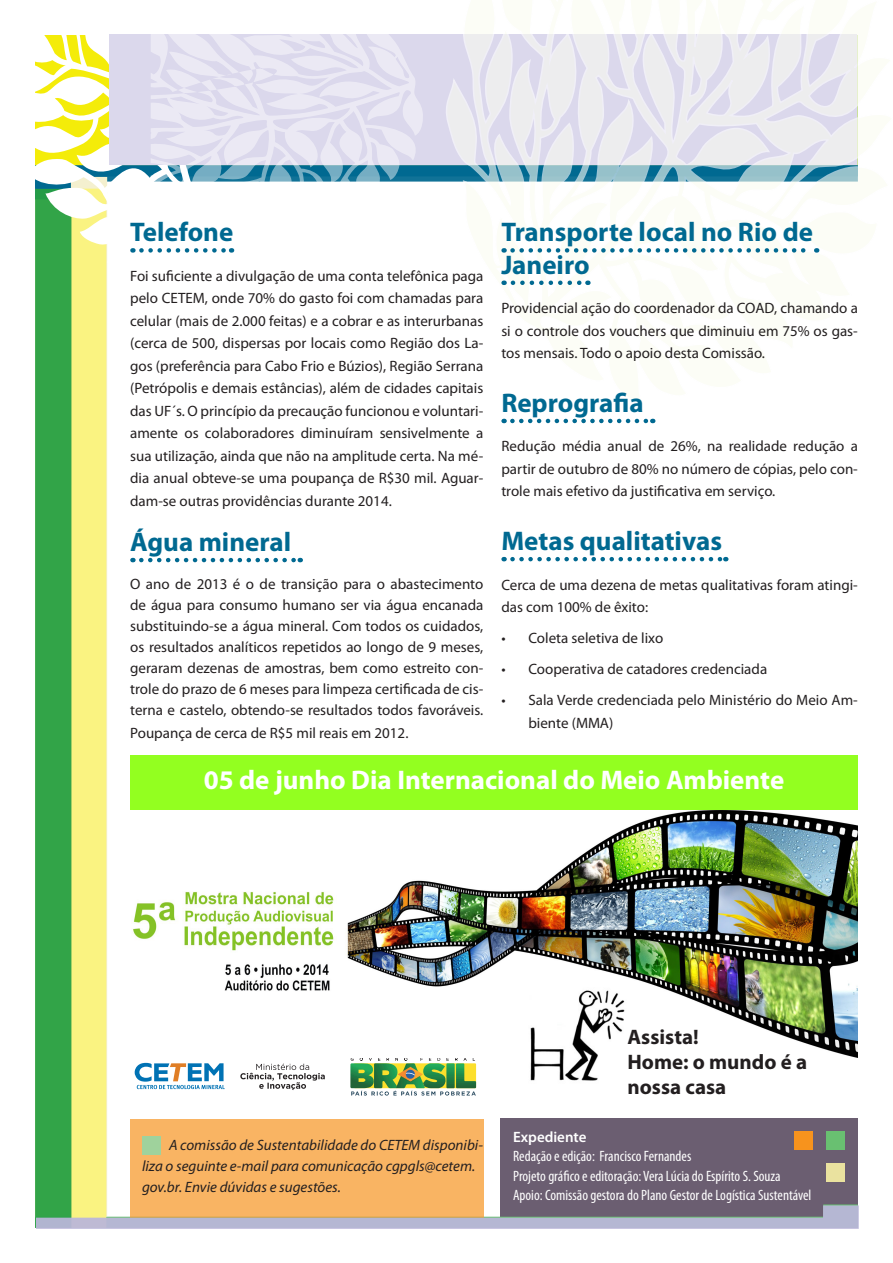
<style>
.page{position:relative;width:893px;height:1263px;background:#fff}
.page>*{position:absolute;margin:0;border:0;box-sizing:border-box;transform-origin:0 0}
.Headline{font:700 27px/32.4px "Myriad Pro";color:#006991}
.t1{font:700 27px "Myriad Pro";color:#fff}
.Body{font:700 27px "Myriad Pro";color:#006991}
.t2{font:700 21px/25.2px "Myriad Pro";color:#231f20}
.Body-2{font:15px/22.5px "Myriad Pro";color:#231f20;text-align:justify}
.t3{font:condensed 15px "Myriad Pro";color:#fff}
.Body_Italic{font:italic 15px/21px "Myriad Pro";color:#231f20}
.t4{font:600 15px "Myriad Pro";color:#fff}
</style>
<div class="page">
<div style="left:501px;top:1118px;width:357px;height:110px;background:#6b5e71"></div>
<div style="left:826px;top:1131px;width:18px;height:19px;background:#69c071"></div>
<div style="left:826px;top:1163px;width:18px;height:19px;background:#eae29f"></div>
<div style="left:794px;top:1131px;width:19px;height:19px;background:#f7931d"></div>
<div style="left:130px;top:755px;width:728px;height:55px;background:#93ff20"></div>
<div style="left:72px;top:177px;width:35px;height:1039px;background:#f5f0b8"></div>
<div style="left:130px;top:1118px;width:354px;height:99px;background:#f9b463"></div>
<div style="left:142px;top:1136px;width:19px;height:18px;background:#9fd29c"></div>
<div style="left:71px;top:189px;width:35px;height:1039px;background:#faf381"></div>
<div style="left:35px;top:189px;width:36px;height:1039px;background:#32a448"></div>
<svg style="left:424px;top:165px;width:20px;height:17px"></svg>
<svg style="left:35px;top:34px;width:116px;height:249px"></svg>
<div style="left:110px;top:34px;width:747px;height:131px;background:#dbd8ec"></div>
<svg style="left:151px;top:34px;width:273px;height:148px;fill:#e6e4f2"></svg>
<svg style="left:444px;top:34px;width:414px;height:252px"></svg>
<svg style="left:141px;top:248px;width:91px;height:5px"></svg>
<svg style="left:141px;top:558px;width:160px;height:4px"></svg>
<svg style="left:512px;top:248px;width:305px;height:5px"></svg>
<svg style="left:513px;top:281px;width:75px;height:4px"></svg>
<svg style="left:512px;top:419px;width:141px;height:4px"></svg>
<svg style="left:512px;top:557px;width:214px;height:4px"></svg>
<svg style="left:135px;top:1063px;width:90px;height:26px"></svg>
<svg style="left:350px;top:1058px;width:126px;height:38px"></svg>
<svg style="left:240px;top:1063px;width:85px;height:27px"></svg>
<img style="left:132px;top:811px;width:726px;height:247px">
<img style="left:528px;top:980px;width:99px;height:101px">
<svg style="left:35px;top:1204px;width:824px;height:25px"></svg>
<p class="Headline" style="left:130px;top:215px;width:105px">Telefone</p>
<p class="Body-2" style="left:130px;top:264px;width:355px">Foi suficiente a divulgação de uma conta telefônica paga pelo CETEM, onde 70% do gasto foi com chamadas para celular (mais de 2.000 feitas) e a cobrar e as interurbanas (cerca de 500, dispersas por locais como Região dos La&shy;gos (preferência para Cabo Frio e Búzios), Região Serrana (Petrópolis e demais estâncias), além de cidades capitais das UF´s. O princípio da precaução funcionou e voluntari&shy;amente os colaboradores diminuíram sensivelmente a sua utilização, ainda que não na amplitude certa. Na mé&shy;dia anual obteve-se uma poupança de R$30 mil. Aguar&shy;dam-se outras providências durante 2014.</p>
<p class="Headline" style="left:130px;top:525px;width:162px">Água mineral</p>
<p class="Body-2" style="left:130px;top:573px;width:355px;line-height:21px">O ano de 2013 é o de transição para o abastecimento de água para consumo humano ser via água encanada substituindo-se a água mineral. Com todos os cuidados, os resultados analíticos repetidos ao longo de 9 meses, geraram dezenas de amostras, bem como estreito con&shy;trole do prazo de 6 meses para limpeza certificada de cis&shy;terna e castelo, obtendo-se resultados todos favoráveis.</p>
<p class="Body-2" style="left:130px;top:721px;width:280px">Poupança de cerca de R$5 mil reais em 2012.</p>
<p class="Headline" style="left:501px;top:215px;width:313px">Transporte local no Rio de<br>Janeiro</p>
<p class="Body-2" style="left:501px;top:297px;width:358px">Providencial ação do coordenador da COAD, chamando a si o controle dos vouchers que diminuiu em 75% os gas&shy;tos mensais. Todo o apoio desta Comissão.</p>
<p class="Headline" style="left:501px;top:386px;width:144px">Reprografia</p>
<p class="Body-2" style="left:501px;top:435px;width:358px">Redução média anual de 26%, na realidade redução a partir de outubro de 80% no número de cópias, pelo con&shy;trole mais efetivo da justificativa em serviço.</p>
<p class="Body" style="left:501px;top:523px;width:222px">Metas qualitativas</p>
<p class="Body-2" style="left:501px;top:573px;width:358px">Cerca de uma dezena de metas qualitativas foram atingi&shy;das com 100% de êxito:</p>
<p class="Body-2" style="left:501px;top:627px;width:163px">• Coleta seletiva de lixo</p>
<p class="Body-2" style="left:501px;top:658px;width:267px">• Cooperativa de catadores credenciada</p>
<p class="Body-2" style="left:528px;top:689px;width:331px;text-indent:-27px">• Sala Verde credenciada pelo Ministério do Meio Am&shy;biente (MMA)</p>
<p class="t1" style="left:204px;top:762px;width:582px">05 de junho Dia Internacional do Meio Ambiente</p>
<p class="Body_Italic" style="left:142px;top:1134px;width:342px;text-indent:27px">A comissão de Sustentabilidade do CETEM disponibi&shy;liza o seguinte e-mail para comunicação cgpgls@cetem. gov.br. Envie dúvidas e sugestões.</p>
<p class="t2" style="left:627px;top:1023px;width:73px">Assista!</p>
<p class="t2" style="left:627px;top:1048px;width:181px">Home: o mundo é a nossa casa</p>
<p class="t4" style="left:513px;top:1127px;width:75px">Expediente</p>
<p class="t3" style="left:513px;top:1147px;width:180px">Redação e edição: Francisco Fernandes</p>
<p class="t3" style="left:513px;top:1167px;width:269px">Projeto gráfico e editoração: Vera Lúcia do Espírito S. Souza</p>
<p class="t3" style="left:513px;top:1186px;width:300px">Apoio: Comissão gestora do Plano Gestor de Logística Sustentável</p>
</div>
